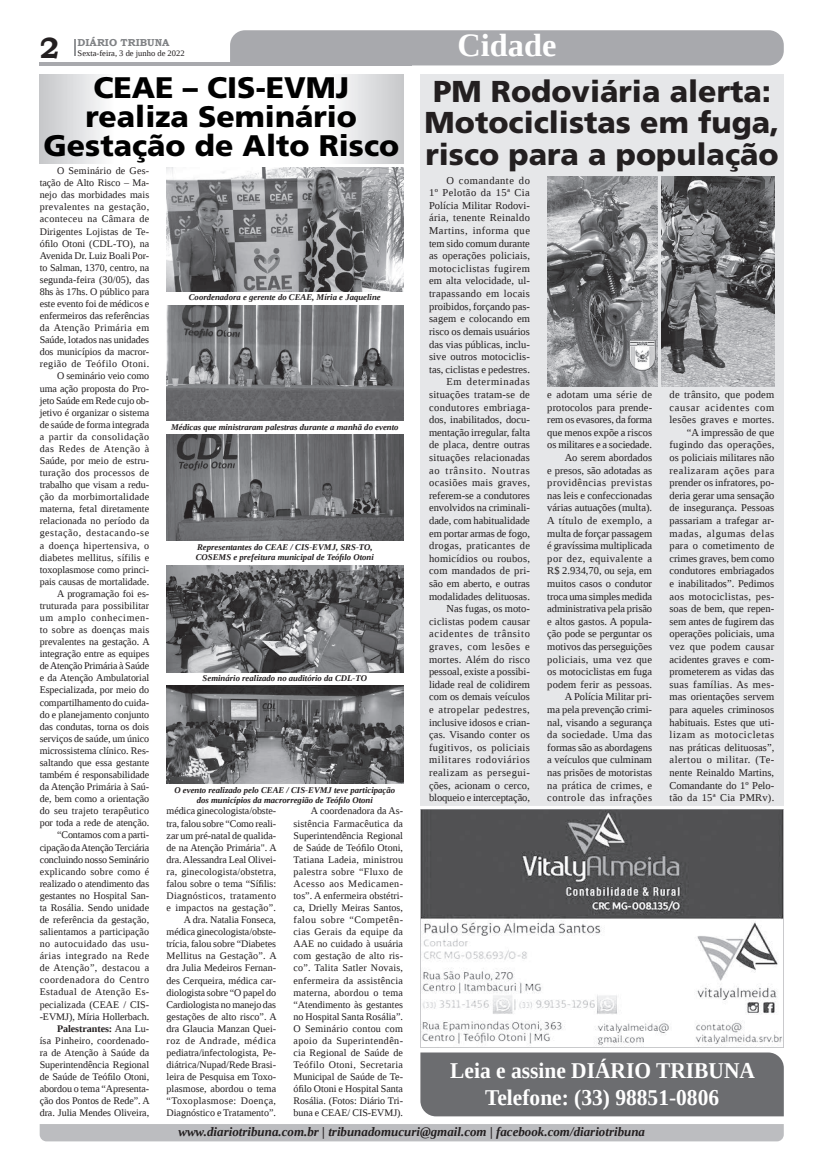
<style>
.page{position:relative;width:821px;height:1166px;background:#fff}
.page>*{position:absolute;margin:0;border:0;box-sizing:border-box;transform-origin:0 0}
.t1{font:700 32.38px "Liberation Serif";color:#fff}
.t2{font:900 30.19px/31.9px "Frutiger LT Std";color:#231f20}
.t3{font:900 29.75px/28.9px "Frutiger LT Std";color:#000;text-align:center}
.t4{font:700 29.31px "Bookman Old Style";color:#231f20}
.t5{font:700 22.49px/26.9px "Liberation Serif";color:#fff;text-align:center;scale:.95 1}
.t6{font:italic 700 12.95px "Liberation Serif";color:#231f20}
.t7{font:10.5px/12.6px "Liberation Serif";color:#231f20;text-align:right}
.t8{font:10.06px/12.1px "Liberation Serif";letter-spacing:-.005em;color:#231f20;text-align:right}
.t9{font:700 10.06px "Bookman Old Style";color:#808285}
.t10{font:italic 700 8.75px/9.6px "Liberation Serif";color:#231f20}
.t11{font:8.4px "Liberation Serif";color:#231f20}
.s1{font-weight:700}
</style>
<div class="page">
<svg style="left:74px;top:39px;width:2px;height:17px"></svg>
<hr style="left:40px;top:62px;width:372px;height:3px;background:#a8a9ad">
<div style="left:230px;top:30px;width:554px;height:35px;background:#a8a9ad"></div>
<div style="left:40px;top:1124px;width:744px;height:17px;background:#bcbdc0"></div>
<div style="left:420px;top:74px;width:364px;height:732px;background:#e6e7e9"></div>
<div style="left:420px;top:1052px;width:364px;height:64px;background:#6c6d70"></div>
<svg style="left:420px;top:809px;width:364px;height:239px"></svg>
<img style="left:167px;top:167px;width:236px;height:124px">
<img style="left:167px;top:565px;width:236px;height:107px">
<img style="left:167px;top:686px;width:236px;height:98px">
<img style="left:167px;top:305px;width:236px;height:116px">
<img style="left:167px;top:435px;width:236px;height:105px">
<img style="left:547px;top:176px;width:111px;height:210px">
<img style="left:662px;top:176px;width:112px;height:210px">
<div style="left:40px;top:74px;width:109px;height:90px;background:linear-gradient(to right,#caccce,#fff)"></div>
<div style="left:293px;top:74px;width:110px;height:90px;background:linear-gradient(to right,#fff,#cccdd0)"></div>
<h3 class="t4" style="left:40px;top:27px;width:21px">2</h3>
<p class="t9" style="left:78px;top:35px;width:93px">DIÁRIO TRIBUNA</p>
<p class="t11" style="left:78px;top:48px;width:109px">Sexta-feira, 3 de junho de 2022</p>
<h3 class="t3" style="left:43px;top:73px;width:357px">CEAE – CIS-EVMJ realiza Seminário<br>Gestação de Alto Risco</h3>
<p class="t8" style="left:40px;top:165px;width:112px">O Seminário de Ges&shy;tação de Alto Risco – Ma&shy;nejo das morbidades mais prevalentes na gestação, aconteceu na Câmara de<br>Dirigentes Lojistas de Te&shy;ófilo Otoni (CDL-TO), na<br>Avenida Dr. Luiz Boali Por&shy;to Salman, 1370, centro, na segunda-feira (30/05), das<br>8hs às 17hs. O público para este evento foi de médicos e enfermeiros das referências da Atenção Primária em<br>Saúde, lotados nas unidades dos municípios da macror&shy;região de Teófilo Otoni.<br>O seminário veio como uma ação proposta do Pro&shy;jeto Saúde em Rede cujo ob&shy;jetivo é organizar o sistema de saúde de forma integrada a partir da consolidação das Redes de Atenção à<br>Saúde, por meio de estru&shy;turação dos processos de trabalho que visam a redu&shy;ção da morbimortalidade materna, fetal diretamente relacionada no período da gestação, destacando-se a doença hipertensiva, o diabetes mellitus, sífilis e toxoplasmose como princi&shy;pais causas de mortalidade.<br>A programação foi es&shy;truturada para possibilitar um amplo conhecimen&shy;to sobre as doenças mais prevalentes na gestação. A integração entre as equipes de Atenção Primária à Saúde e da Atenção Ambulatorial<br>Especializada, por meio do compartilhamento do cuida&shy;do e planejamento conjunto das condutas, torna os dois serviços de saúde, um único microssistema clínico. Res&shy;saltando que essa gestante também é responsabilidade da Atenção Primária à Saú&shy;de, bem como a orientação do seu trajeto terapêutico por toda a rede de atenção. “Contamos com a parti&shy;cipação da Atenção Terciária concluindo nosso Seminário explicando sobre como é realizado o atendimento das gestantes no Hospital San&shy;ta Rosália. Sendo unidade de referência da gestação, salientamos a participação no autocuidado das usu&shy;árias integrado na Rede de Atenção”, destacou a coordenadora do Centro<br>Estadual de Atenção Es&shy;pecializada (CEAE / CIS--EVMJ), Míria Hollerbach.<br><span class="s1">Palestrantes:</span> Ana Lu-<br>ísa Pinheiro, coordenado&shy;ra de Atenção à Saúde da<br>Superintendência Regional de Saúde de Teófilo Otoni, abordou o tema “Apresenta&shy;ção dos Pontos de Rede”. A dra. Julia Mendes Oliveira,</p>
<p class="t10" style="left:189px;top:292px;width:194px">Coordenadora e gerente do CEAE, Míria e Jaqueline</p>
<p class="t10" style="left:171px;top:422px;width:229px">Médicas que ministraram palestras durante a manhã do evento</p>
<p class="t10" style="left:196px;top:542px;width:180px">Representantes do CEAE / CIS-EVMJ, SRS-TO,<br>COSEMS e prefeitura municipal de Teófilo Otoni</p>
<p class="t10" style="left:203px;top:673px;width:166px">Seminário realizado no auditório da CDL-TO</p>
<p class="t10" style="left:174px;top:785px;width:222px;text-align:center">O evento realizado pelo CEAE / CIS-EVMJ teve participação dos municípios da macrorregião de Teófilo Otoni</p>
<p class="t8" style="left:167px;top:805px;width:112px">médica ginecologista/obste&shy;tra, falou sobre “Como reali&shy;zar um pré-natal de qualida&shy;de na Atenção Primária". A dra. Alessandra Leal Olivei&shy;ra, ginecologista/obstetra, falou sobre o tema “Sífilis:<br>Diagnósticos, tratamento e impactos na gestação”.<br>A dra. Natalia Fonseca, médica ginecologista/obste&shy;trícia, falou sobre “Diabetes<br>Mellitus na Gestação”. A dra Julia Medeiros Fernan&shy;des Cerqueira, médica car&shy;diologista sobre “O papel do<br>Cardiologista no manejo das gestações de alto risco”. A dra Glaucia Manzan Quei&shy;roz de Andrade, médica pediatra/infectologista, Pe&shy;diátrica/Nupad/Rede Brasi&shy;leira de Pesquisa em Toxo&shy;plasmose, abordou o tema “Toxoplasmose: Doença,<br>Diagnóstico e Tratamento”.</p>
<p class="t8" style="left:294px;top:805px;width:111px;text-align:justify;text-indent:17px">A coordenadora da As&shy;sistência Farmacêutica da Superintendência Regional de Saúde de Teófilo Otoni, Tatiana Ladeia, ministrou palestra sobre “Fluxo de Acesso aos Medicamen&shy;tos”. A enfermeira obstétri&shy;ca, Drielly Meiras Santos, falou sobre “Competên&shy;cias Gerais da equipe da AAE no cuidado à usuária com gestação de alto ris&shy;co”. Talita Satler Novais, enfermeira da assistência materna, abordou o tema “Atendimento às gestantes no Hospital Santa Rosália”.<br>O Seminário contou com apoio da Superintendên&shy;cia Regional de Saúde de Teófilo Otoni, Secretaria Municipal de Saúde de Te&shy;ófilo Otoni e Hospital Santa Rosália. (Fotos: Diário Tri&shy;buna e CEAE/ CIS-EVMJ).</p>
<h1 class="t1" style="left:457px;top:24px;width:100px">Cidade</h1>
<h2 class="t2" style="left:425px;top:75px;width:356px">PM Rodoviária alerta:<br>Motociclistas em fuga, risco para a população</h2>
<p class="t7" style="left:429px;top:174px;width:102px">O comandante do<br>1º Pelotão da 15ª Cia<br>Polícia Militar Rodovi&shy;ária, tenente Reinaldo<br>Martins, informa que tem sido comum durante as operações policiais, motociclistas fugirem em alta velocidade, ul&shy;trapassando em locais proibidos, forçando pas&shy;sagem e colocando em risco os demais usuários das vias públicas, inclu&shy;sive outros motociclis&shy;tas, ciclistas e pedestres.<br>Em determinadas situações tratam-se de condutores embriaga&shy;dos, inabilitados, docu&shy;mentação irregular, falta de placa, dentre outras situações relacionadas ao trânsito. Noutras ocasiões mais graves, referem-se a condutores envolvidos na criminali&shy;dade, com habitualidade em portar armas de fogo, drogas, praticantes de homicídios ou roubos, com mandados de pri&shy;são em aberto, e outras modalidades delituosas.<br>Nas fugas, os moto&shy;ciclistas podem causar acidentes de trânsito graves, com lesões e mortes. Além do risco pessoal, existe a possibi&shy;lidade real de colidirem com os demais veículos e atropelar pedestres, inclusive idosos e crian&shy;ças. Visando conter os fugitivos, os policiais militares rodoviários realizam as persegui&shy;ções, acionam o cerco, bloqueio e interceptação,</p>
<p class="t7" style="left:547px;top:388px;width:106px">e adotam uma série de protocolos para prende&shy;rem os evasores, da forma que menos expõe a riscos os militares e a sociedade.<br>Ao serem abordados<br>e presos, são adotadas as providências previstas nas leis e confeccionadas várias autuações (multa).<br>A título de exemplo, a multa de forçar passagem é gravíssima multiplicada por dez, equivalente a<br>R$ 2.934,70, ou seja, em muitos casos o condutor troca uma simples medida administrativa pela prisão e altos gastos. A popula&shy;ção pode se perguntar os motivos das perseguições policiais, uma vez que os motociclistas em fuga podem ferir as pessoas.<br>A Polícia Militar pri-<br>ma pela prevenção crimi&shy;nal, visando a segurança da sociedade. Uma das formas são as abordagens a veículos que culminam nas prisões de motoristas na prática de crimes, e controle das infrações</p>
<p class="t7" style="left:669px;top:388px;width:106px">de trânsito, que podem causar acidentes com lesões graves e mortes. “A impressão de que fugindo das operações, os policiais militares não realizaram ações para prender os infratores, po&shy;deria gerar uma sensação de insegurança. Pessoas passariam a trafegar ar&shy;madas, algumas delas para o cometimento de crimes graves, bem como condutores embriagados e inabilitados”. Pedimos aos motociclistas, pes&shy;soas de bem, que repen&shy;sem antes de fugirem das operações policiais, uma vez que podem causar acidentes graves e com&shy;prometerem as vidas das suas famílias. As mes&shy;mas orientações servem para aqueles criminosos habituais. Estes que uti&shy;lizam as motocicletas nas práticas delituosas”, alertou o militar. (Te&shy;nente Reinaldo Martins,<br>Comandante do 1º Pelo&shy;tão da 15ª Cia PMRv).</p>
<h3 class="t5" style="left:450px;top:1056px;width:322px">Leia e assine DIÁRIO TRIBUNA<br>Telefone: (33) 98851-0806</h3>
<p class="t6" style="left:178px;top:1123px;width:468px">www.diariotribuna.com.br | tribunadomucuri@gmail.com | facebook.com/diariotribuna</p>
</div>
